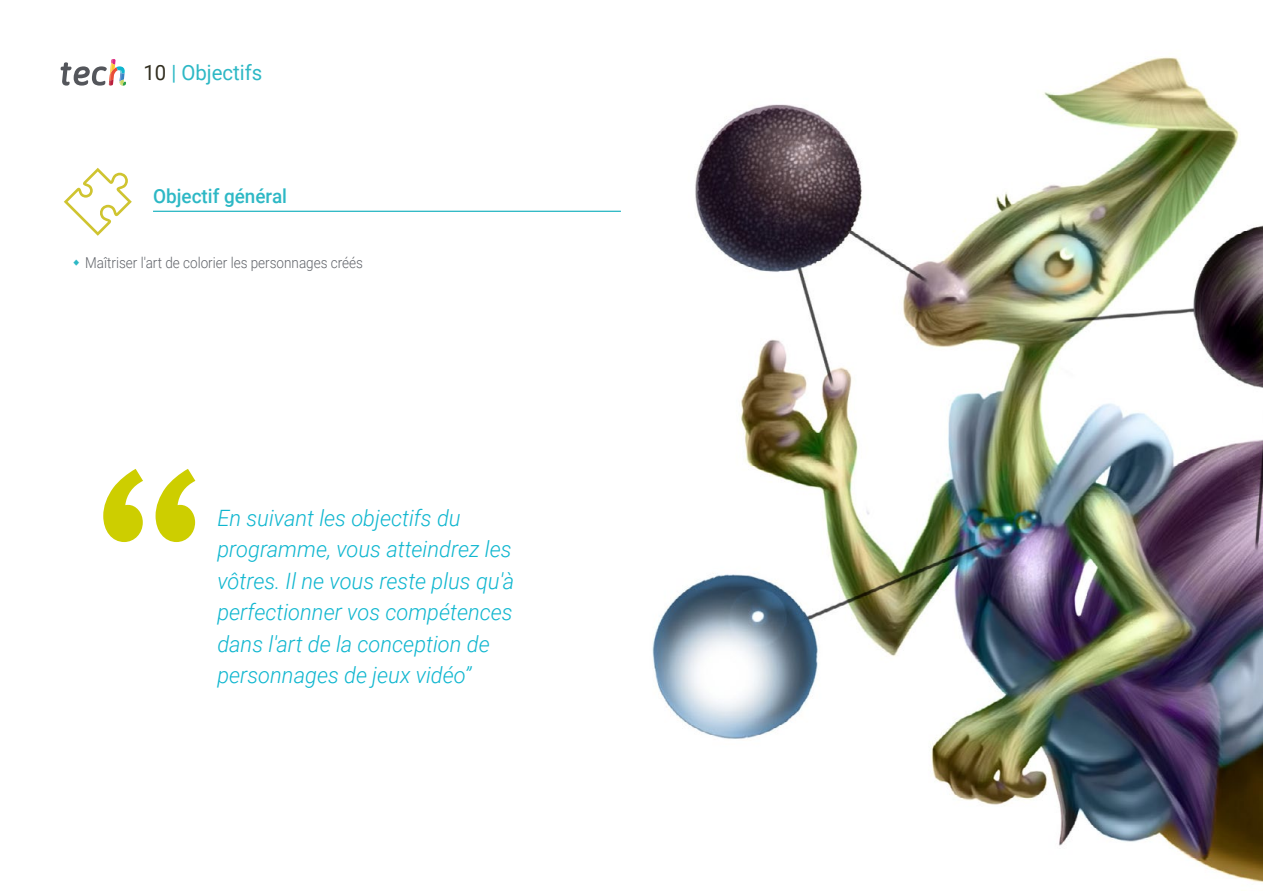
<style>
.page{position:relative;width:1263px;height:893px;background:#fff}
.page>*{position:absolute;margin:0;border:0;box-sizing:border-box;transform-origin:0 0}
.t1{font:italic 300 22.5px/31.5px "Roboto";color:#0fb6cf}
.t2{font:21px "Roboto";color:#2db8c5}
.t3{font:500 19.5px "Roboto";color:#2db8c5}
.t4{font:300 15px "Roboto";color:#61646a;scale:.9 1}
.s1{color:#312e20}
</style>
<div class="page">
<hr style="left:153px;top:211px;width:468px;height:1px;background:#2db8c5">
<svg style="left:64px;top:168px;width:68px;height:68px"></svg>
<img style="left:652px;top:57px;width:611px;height:826px">
<svg style="left:61px;top:59px;width:65px;height:27px"></svg>
<svg style="left:103px;top:469px;width:92px;height:73px"></svg>
<p class="t2" style="left:144px;top:57px;width:120px"><span class="s1">10</span> | Objectifs</p>
<p class="t3" style="left:153px;top:182px;width:135px">Objectif général</p>
<p class="t4" style="left:85px;top:252px;width:310px">Maîtriser l'art de colorier les personnages créés</p>
<p class="t1" style="left:217px;top:501px;width:298px">En suivant les objectifs du programme, vous atteindrez les vôtres. Il ne vous reste plus qu'à perfectionner vos compétences dans l'art de la conception de personnages de jeux vidéo’’</p>
</div>
